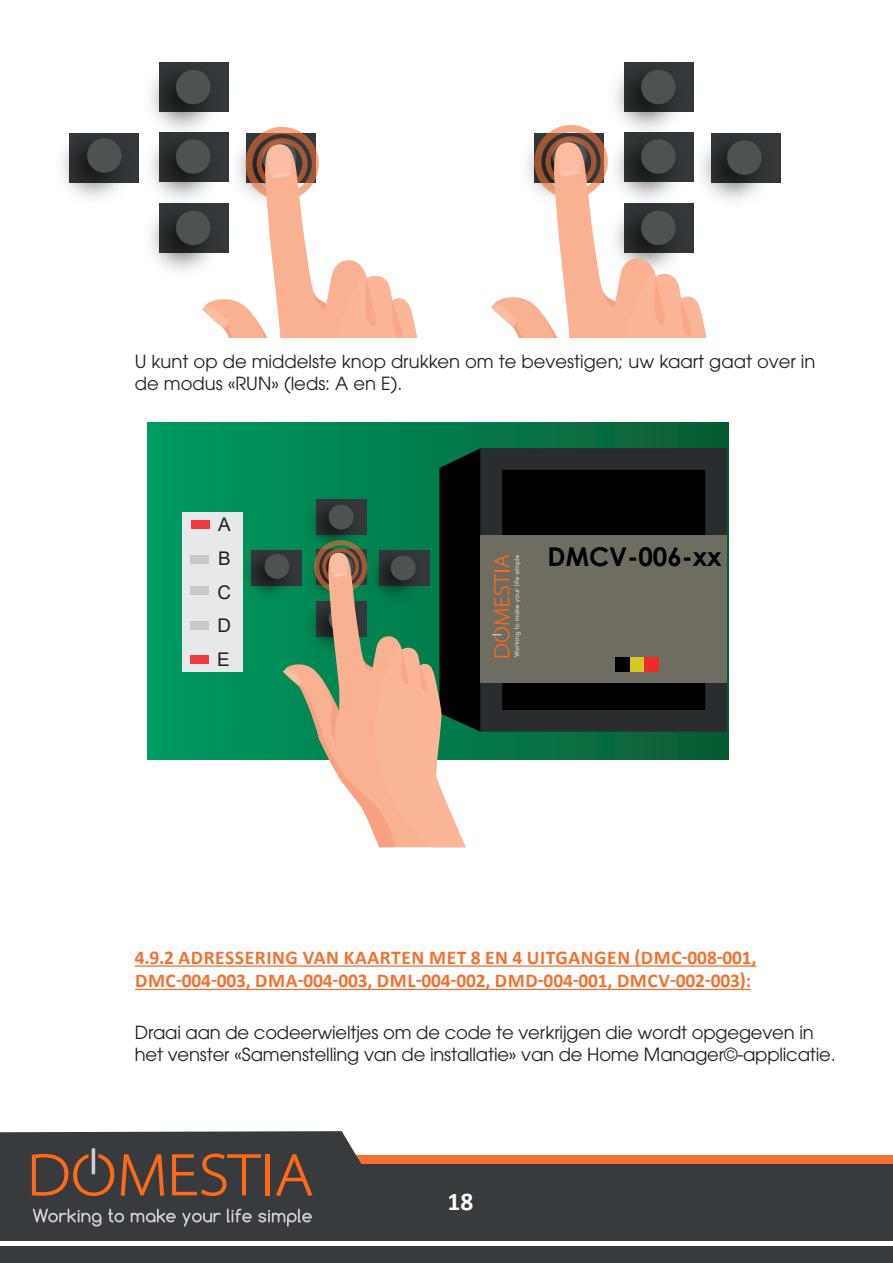
<style>
.page{position:relative;width:893px;height:1263px;background:#fff}
.page>*{position:absolute;margin:0;border:0;box-sizing:border-box;transform-origin:0 0}
.t1{font:700 25.95px "Century Gothic";color:#000001}
.t2{font:700 25.5px "Calibri";color:#fff}
.Titre_3{font:700 19.5px/23.4px "Calibri";letter-spacing:.03em;color:#f37130}
.t3{font:18.9px/33.8px "Arial";color:#231f20;text-align:justify}
.Titre{font:18px/21.6px "ITC Avant Garde Pro";letter-spacing:-.01em;color:#231f20}
</style>
<div class="page">
<div style="left:0;top:1164px;width:893px;height:99px;background:#373b3d"></div>
<div style="left:0;top:1155px;width:893px;height:9px;background:#f37130"></div>
<svg style="left:0;top:1131px;width:475px;height:111px"></svg>
<hr style="left:0;top:1242px;width:893px;height:4px;background:#fff">
<svg style="left:121px;top:1154px;width:43px;height:42px"></svg>
<svg style="left:172px;top:1153px;width:89px;height:43px"></svg>
<hr style="left:265px;top:1154px;width:4px;height:41px;background:#ff6a17">
<svg style="left:276px;top:1154px;width:36px;height:42px"></svg>
<svg style="left:32px;top:1148px;width:82px;height:48px"></svg>
<svg style="left:33px;top:1208px;width:68px;height:18px"></svg>
<svg style="left:108px;top:1208px;width:16px;height:14px"></svg>
<svg style="left:131px;top:1208px;width:45px;height:14px"></svg>
<svg style="left:182px;top:1213px;width:39px;height:13px"></svg>
<svg style="left:227px;top:1208px;width:25px;height:14px"></svg>
<svg style="left:258px;top:1208px;width:54px;height:18px"></svg>
<hr style="left:135px;top:965px;width:621px;height:2px;background:#f37130">
<hr style="left:135px;top:989px;width:616px;height:1px;background:#f37130">
<img style="left:150px;top:62px;width:79px;height:55px">
<div style="left:176px;top:70px;width:34px;height:34px;background:#4d5353;border-radius:50%"></div>
<img style="left:150px;top:117px;width:58px;height:72px">
<div style="left:176px;top:139px;width:34px;height:35px;background:#4d5353;border-radius:50%"></div>
<img style="left:150px;top:189px;width:52px;height:82px">
<div style="left:176px;top:211px;width:34px;height:34px;background:#4d5353;border-radius:50%"></div>
<img style="left:62px;top:133px;width:77px;height:65px">
<div style="left:87px;top:138px;width:35px;height:35px;background:#4d5353;border-radius:50%"></div>
<img style="left:615px;top:62px;width:79px;height:55px">
<div style="left:641px;top:70px;width:35px;height:34px;background:#4d5353;border-radius:50%"></div>
<img style="left:622px;top:117px;width:62px;height:24px">
<svg style="left:641px;top:139px;width:35px;height:35px"></svg>
<img style="left:684px;top:132px;width:97px;height:66px">
<div style="left:727px;top:140px;width:35px;height:35px;background:#4d5353;border-radius:50%"></div>
<svg style="left:202px;top:127px;width:215px;height:211px"></svg>
<svg style="left:527px;top:141px;width:217px;height:129px"></svg>
<svg style="left:534px;top:125px;width:74px;height:73px;background:#bc907c"></svg>
<svg style="left:491px;top:270px;width:216px;height:68px"></svg>
<div style="left:148px;top:422px;width:581px;height:337px;background:linear-gradient(to right,#009c62,#0a5c33)"></div>
<div style="left:182px;top:512px;width:60px;height:160px;background:#e7e8e9"></div>
<img style="left:242px;top:538px;width:41px;height:72px">
<div style="left:265px;top:554px;width:24px;height:25px;background:#4d5353;border-radius:50%"></div>
<svg style="left:480px;top:448px;width:247px;height:284px;background:#121416"></svg>
<div style="left:480px;top:535px;width:247px;height:147px;background:#6f6d62"></div>
<div style="left:615px;top:658px;width:15px;height:14px;background:#000001"></div>
<div style="left:630px;top:658px;width:14px;height:14px;background:#d6c924"></div>
<div style="left:644px;top:658px;width:15px;height:14px;background:#ee2b27"></div>
<svg style="left:492px;top:554px;width:29px;height:103px"></svg>
<div style="left:191px;top:520px;width:18px;height:9px;background:#ee3b3d"></div>
<div style="left:190px;top:555px;width:19px;height:8px;background:#c7c8ca"></div>
<div style="left:190px;top:586px;width:19px;height:9px;background:#c7c8ca"></div>
<div style="left:190px;top:621px;width:19px;height:9px;background:#c7c8ca"></div>
<div style="left:190px;top:655px;width:19px;height:9px;background:#ee3b3d"></div>
<svg style="left:283px;top:448px;width:197px;height:399px;background:#6d876b"></svg>
<p class="Titre" style="left:135px;top:351px;width:682px">U kunt op de middelste knop drukken om te bevestigen; uw kaart gaat over in de modus «RUN» (leds: A en E).</p>
<p class="t3" style="left:217px;top:507px;width:15px">A B C D E</p>
<p class="t1" style="left:548px;top:537px;width:176px">DMCV-006-xx</p>
<p class="Titre_3" style="left:135px;top:945px;width:623px">4.9.2 ADRESSERING VAN KAARTEN MET 8 EN 4 UITGANGEN (DMC-008-001,<br>DMC-004-003, DMA-004-003, DML-004-002, DMD-004-001, DMCV-002-003):</p>
<p class="Titre" style="left:135px;top:1021px;width:702px">Draai aan de codeerwieltjes om de code te verkrijgen die wordt opgegeven in het venster «Samenstelling van de installatie» van de Home Manager©-applicatie.</p>
<h2 class="t2" style="left:448px;top:1184px;width:27px">18</h2>
</div>
